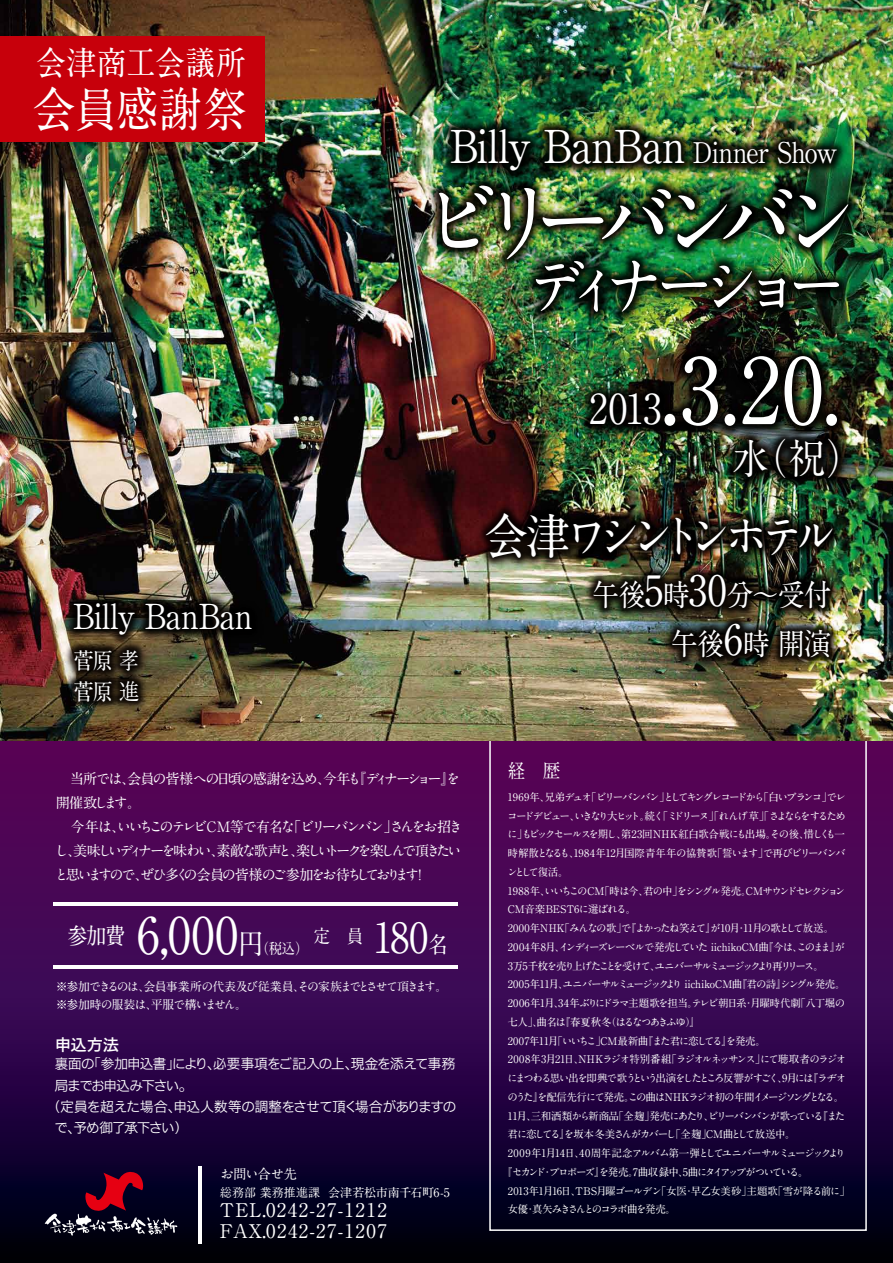
<style>
.page{position:relative;width:893px;height:1263px;background:#fff}
.page>*{position:absolute;margin:0;border:0;box-sizing:border-box;transform-origin:0 0}
.t1{font:700 90.9px "A1 Mincho Std";color:#fff;scale:.9 1}
.t2{font:700 86.25px "A1 Mincho Std";letter-spacing:-.215em;color:#fff;scale:.9 1}
.t3{font:700 64.05px "A1 Mincho Std";letter-spacing:-.25em;color:#fff;scale:.9 1}
.t4{font:700 50.4px "A1 Mincho Std";color:#fff;scale:.9 1}
.t5{font:700 48px "A1 Mincho Std";letter-spacing:-.23em;color:#fff;scale:.9 1}
.t6{font:700 47.4px "A1 Mincho Std";color:#fff;scale:.9 1}
.t7{font:700 45.45px "A1 Mincho Std";letter-spacing:.005em;color:#fff;scale:.9 1}
.t8{font:700 41.55px "A1 Mincho Std";color:#fff;scale:.9 1}
.t9{font:700 41.25px "A1 Mincho Std";color:#fff;scale:.9 1}
.t10{font:700 34.5px "A1 Mincho Std";letter-spacing:.005em;color:#fff;scale:.9 1}
.t11{font:700 32.85px "A1 Mincho Std";letter-spacing:.025em;color:#fff;scale:.9 1}
.t12{font:700 30.15px "A1 Mincho Std";letter-spacing:-.02em;color:#fff;scale:.9 1}
.t13{font:700 22.5px/31.2px "A1 Mincho Std";letter-spacing:-.06em;color:#fff;scale:.9 1}
.t14{font:700 19.5px "A1 Mincho Std";color:#fff;scale:.9 1}
.t15{font:700 18.9px/20.5px "A1 Mincho Std";letter-spacing:.08em;color:#fff}
.t16{font:700 18.6px "A1 Mincho Std";color:#fff;scale:.9 1}
.t17{font:16.5px "Ro NOW Std GB";color:#fff}
.t18{font:700 14.25px/24px "A1 Mincho Std";letter-spacing:-.19em;color:#fff}
.t19{font:14.25px "Ro NOW Std GM";letter-spacing:-.1em;color:#fff}
.t20{font:14.25px "Ro NOW Std GM";letter-spacing:-.08em;color:#fff}
.t21{font:14.25px "Ro NOW Std GM";letter-spacing:-.14em;color:#fff}
.t22{font:700 13.5px "A1 Mincho Std";letter-spacing:-.065em;color:#fff}
.t23{font:700 12px/18px "A1 Mincho Std";letter-spacing:-.09em;color:#fff}
.t24{font:700 12px "A1 Mincho Std";color:#fff}
.t25{font:700 10.5px "A1 Mincho Std";letter-spacing:-.125em;color:#fff}
.t26{font:700 10.5px "A1 Mincho Std";letter-spacing:-.08em;color:#fff}
.t27{font:700 10.5px "A1 Mincho Std";letter-spacing:-.065em;color:#fff}
.t28{font:700 10.5px "A1 Mincho Std";letter-spacing:-.16em;color:#fff}
.t29{font:700 10.5px "A1 Mincho Std";letter-spacing:-.175em;color:#fff}
.t30{font:700 10.5px "A1 Mincho Std";letter-spacing:-.165em;color:#fff}
.t31{font:700 10.5px "A1 Mincho Std";letter-spacing:-.19em;color:#fff}
.t32{font:700 10.5px "A1 Mincho Std";letter-spacing:-.085em;color:#fff}
.t33{font:700 10.5px "A1 Mincho Std";letter-spacing:-.09em;color:#fff}
.t34{font:700 10.5px "A1 Mincho Std";letter-spacing:-.06em;color:#fff}
.t35{font:700 10.5px "A1 Mincho Std";letter-spacing:-.18em;color:#fff}
.t36{font:700 10.5px "A1 Mincho Std";letter-spacing:-.07em;color:#fff}
.t37{font:700 10.5px "A1 Mincho Std";letter-spacing:-.015em;color:#fff}
.s1{font-size:28.5px}
.s2{font-size:41.25px}
.s3{font-size:42px}
.s4{font-size:27.6px}
.s5{font-size:14.7px}
.s6{font-size:22.65px}
</style>
<div class="page">
<svg style="left:0;top:740px;width:893px;height:523px;background:#320445"></svg>
<div style="left:489px;top:694px;width:378px;height:537px;border:2px solid #fff"></div>
<img style="left:0;top:0;width:893px;height:740px">
<img style="left:419px;top:171px;width:443px;height:103px">
<img style="left:576px;top:335px;width:275px;height:113px">
<img style="left:583px;top:338px;width:264px;height:107px">
<img style="left:721px;top:425px;width:133px;height:66px">
<img style="left:726px;top:431px;width:125px;height:56px">
<img style="left:473px;top:499px;width:373px;height:73px">
<img style="left:479px;top:505px;width:363px;height:63px">
<img style="left:582px;top:561px;width:260px;height:60px">
<img style="left:587px;top:564px;width:250px;height:55px">
<img style="left:60px;top:589px;width:205px;height:60px">
<img style="left:67px;top:593px;width:192px;height:49px">
<img style="left:63px;top:637px;width:87px;height:32px">
<img style="left:68px;top:643px;width:77px;height:26px">
<img style="left:63px;top:669px;width:87px;height:82px">
<img style="left:68px;top:674px;width:77px;height:75px">
<img style="left:661px;top:610px;width:181px;height:59px">
<img style="left:666px;top:612px;width:171px;height:55px">
<img style="left:519px;top:243px;width:336px;height:87px">
<img style="left:521px;top:246px;width:330px;height:81px">
<img style="left:437px;top:114px;width:414px;height:71px">
<img style="left:444px;top:117px;width:400px;height:60px">
<div style="left:0;top:36px;width:265px;height:106px;background:#c7000b"></div>
<hr style="left:53px;top:902px;width:404px;height:3px;background:#fff">
<hr style="left:53px;top:966px;width:404px;height:3px;background:#fff">
<hr style="left:198px;top:1166px;width:3px;height:77px;background:#fff">
<svg style="left:45px;top:1168px;width:132px;height:67px;background:#30132e"></svg>
<h3 class="t11" style="left:36px;top:36px;width:235px">会津商工会議所</h3>
<h3 class="t6" style="left:32px;top:71px;width:239px">会員感謝祭</h3>
<h3 class="t10" style="left:74px;top:588px;width:200px">Billy BanBan</h3>
<h3 class="t13" style="left:73px;top:641px;width:75px">菅原 孝菅原 進</h3>
<h3 class="t7" style="left:450px;top:109px;width:432px">Billy BanBan <span class="s1">Dinner Show</span></h3>
<h2 class="t2" style="left:420px;top:151px;width:488px">ビリーバンバン</h2>
<h3 class="t3" style="left:527px;top:233px;width:355px">ディナーショー</h3>
<h1 class="t1" style="left:589px;top:316px;width:279px"><span class="s2">2013</span>.3.20.</h1>
<h3 class="t9" style="left:732px;top:425px;width:147px">水（祝）</h3>
<h3 class="t5" style="left:485px;top:497px;width:393px">会津ワシントンホテル</h3>
<h3 class="t12" style="left:592px;top:570px;width:267px">午後<span class="s3">5</span>時<span class="s3">30</span>分～受付</h3>
<h3 class="t12" style="left:671px;top:619px;width:180px">午後<span class="s3">6</span>時 開演</h3>
<h3 class="t18" style="left:55px;top:765px;width:410px">　当所では、会員の皆様への日頃の感謝を込め、今年も『ディナーショー』を開催致します。<br>　今年は、いいちこのテレビＣＭ等で有名な「ビリーバンバン」さんをお招きし、美味しいディナーを味わい、素敵な歌声と、楽しいトークを楽しんで頂きたいと思いますので、ぜひ多くの会員の皆様のご参加をお待ちしております！</h3>
<h3 class="t13" style="left:67px;top:917px;width:66px">参加費</h3>
<h3 class="t4" style="left:137px;top:894px;width:192px">6,000<span class="s4">円</span><span class="s5">（税込）</span></h3>
<h3 class="t16" style="left:314px;top:921px;width:57px">定　員</h3>
<h3 class="t8" style="left:373px;top:903px;width:85px">180<span class="s6">名</span></h3>
<p class="t23" style="left:56px;top:975px;width:393px">※参加できるのは、会員事業所の代表及び従業員、その家族までとさせて頂きます。※参加時の服装は、平服で構いません。</p>
<h3 class="t17" style="left:55px;top:1033px;width:66px">申込方法</h3>
<h3 class="t19" style="left:54px;top:1055px;width:403px">裏面の「参加申込書」により、必要事項をご記入の上、現金を添えて事務</h3>
<h3 class="t21" style="left:55px;top:1076px;width:140px">局までお申込み下さい。</h3>
<h3 class="t20" style="left:47px;top:1097px;width:412px">（定員を超えた場合、申込人数等の調整をさせて頂く場合がありますの</h3>
<h3 class="t19" style="left:54px;top:1118px;width:136px">で、予め御了承下さい）</h3>
<p class="t22" style="left:220px;top:1163px;width:78px">お問い合せ先</p>
<p class="t24" style="left:220px;top:1183px;width:231px">総務部 業務推進課 会津若松市南千石町6-5</p>
<h3 class="t15" style="left:220px;top:1197px;width:168px">TEL.0242-27-1212<br>FAX.0242-27-1207</h3>
<h3 class="t14" style="left:508px;top:755px;width:60px">経　歴</h3>
<p class="t30" style="left:508px;top:788px;width:340px">1969年、兄弟デュオ「ビリーバンバン」としてキングレコードから「白いブランコ」でレ</p>
<p class="t31" style="left:507px;top:807px;width:340px">コードデビュー、いきなり大ヒット。続く「ミドリーヌ」「れんげ草」「さよならをするため</p>
<p class="t25" style="left:507px;top:826px;width:339px">に」もビックセールスを期し、第23回NHK紅白歌合戦にも出場。その後、惜しくも一</p>
<p class="t34" style="left:507px;top:845px;width:339px">時解散となるも、1984年12月国際青年年の協賛歌「誓います」で再びビリーバンバ</p>
<p class="t25" style="left:507px;top:863px;width:63px">ンとして復活。</p>
<p class="t28" style="left:508px;top:882px;width:339px">1988年、いいちこのCM「時は今、君の中」をシングル発売。CMサウンドセレクション</p>
<p class="t37" style="left:508px;top:901px;width:130px">CM音楽BEST6に選ばれる。</p>
<p class="t32" style="left:508px;top:920px;width:328px">2000年NHK「みんなの歌」で『よかったね笑えて』が10月・11月の歌として放送。</p>
<p class="t26" style="left:508px;top:938px;width:339px">2004年8月、インディーズレーベルで発売していた iichikoCM曲『今は、このまま』が</p>
<p class="t35" style="left:508px;top:957px;width:318px">3万5千枚を売り上げたことを受けて、ユニバーサルミュージックより再リリース。</p>
<p class="t26" style="left:508px;top:976px;width:339px">2005年11月、ユニバーサルミュージックより iichikoCM曲『君の詩』シングル発売。</p>
<p class="t27" style="left:508px;top:995px;width:339px">2006年1月、34年ぶりにドラマ主題歌を担当。テレビ朝日系・月曜時代劇「八丁堀の</p>
<p class="t25" style="left:508px;top:1013px;width:194px">七人」、曲名は『春夏秋冬（はるなつあきふゆ）』</p>
<p class="t36" style="left:508px;top:1032px;width:260px">2007年11月「いいちこ」CM最新曲『また君に恋してる』を発売。</p>
<p class="t33" style="left:508px;top:1051px;width:340px">2008年3月21日、NHKラジオ特別番組「ラジオルネッサンス」にて聴取者のラジオ</p>
<p class="t28" style="left:507px;top:1070px;width:340px">にまつわる思い出を即興で歌うという出演をしたところ反響がすごく、9月には『ラヂオ</p>
<p class="t25" style="left:507px;top:1088px;width:338px">のうた』を配信先行にて発売。この曲はNHKラジオ初の年間イメージソングとなる。</p>
<p class="t25" style="left:508px;top:1107px;width:339px">11月、三和酒類から新商品「全麹」発売にあたり、ビリーバンバンが歌っている『また</p>
<p class="t25" style="left:508px;top:1126px;width:289px">君に恋してる』を坂本冬美さんがカバーし「全麹」CM曲として放送中。</p>
<p class="t26" style="left:508px;top:1145px;width:340px">2009年1月14日、40周年記念アルバム第一弾としてユニバーサルミュージックより</p>
<p class="t29" style="left:502px;top:1163px;width:308px">『セカンド・プロポーズ』を発売。7曲収録中、5曲にタイアップがついている。</p>
<p class="t27" style="left:508px;top:1182px;width:344px">2013年1月16日、TBS月曜ゴールデン「女医・早乙女美砂」主題歌「雪が降る前に」</p>
<p class="t29" style="left:508px;top:1201px;width:170px">女優・真矢みきさんとのコラボ曲を発売。</p>
</div>
